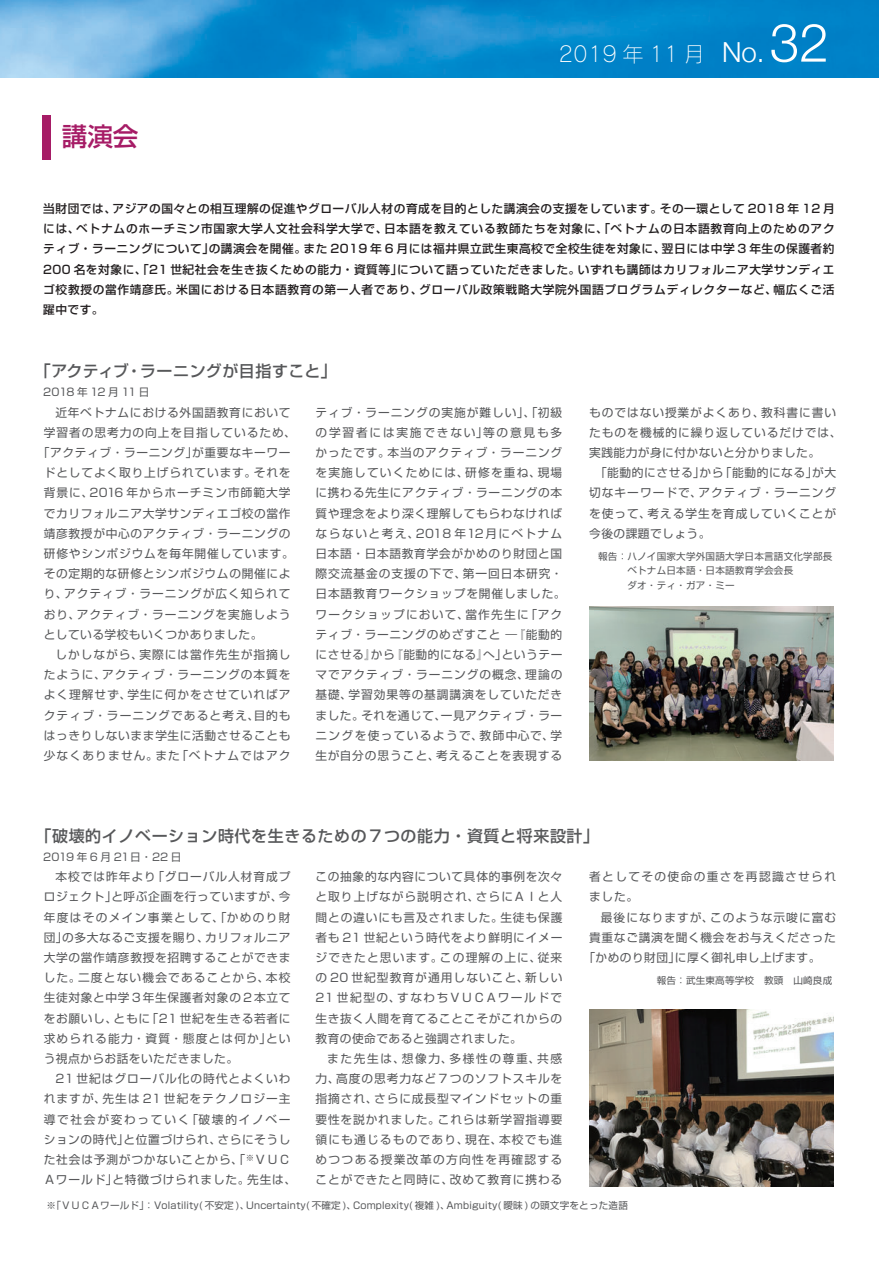
<style>
.page{position:relative;width:881px;height:1263px;background:#fff}
.page>*{position:absolute;margin:0;border:0;box-sizing:border-box;transform-origin:0 0}
.t1{font:500 25.5px "Shin Go Pro";color:#a61c66}
.t2{font:21.3px "Rodin CID L";color:#fff}
.t3{font:500 15.9px "Shin Go Pro";letter-spacing:.04em;color:#57585a}
.t4{font:11.7px/20.2px "Shin Go Pro";letter-spacing:.075em;color:#57585a;text-align:justify}
.t5{font:500 11.7px/20.2px "Shin Go Pro";letter-spacing:.055em;color:#231f20;text-align:justify}
.t6{font:11.7px "Shin Go Pro";letter-spacing:.04em;color:#57585a}
.t7{font:11.7px "Shin Go Pro";letter-spacing:.055em;color:#57585a}
.t8{font:11.7px "Shin Go Pro";letter-spacing:.1em;color:#57585a}
.t9{font:11.7px/20.2px "Shin Go Pro";letter-spacing:.115em;color:#57585a}
.t10{font:11.7px "Shin Go Pro";letter-spacing:.05em;color:#57585a}
.t11{font:10.65px "Shin Go Pro";letter-spacing:.04em;color:#57585a}
.t12{font:10.65px "Shin Go Pro";letter-spacing:.14em;color:#57585a}
.t13{font:9.6px/14.9px "Shin Go Pro";letter-spacing:.02em;color:#57585a}
.s1{font-family:"Helvetica Neue";font-weight:300;font-size:27.6px}
.s2{font-family:"Helvetica Neue";font-weight:300;font-size:53.1px}
</style>
<div class="page">
<img style="left:0;top:0;width:878px;height:77px">
<div style="left:42px;top:115px;width:9px;height:44px;background:#a61c66"></div>
<img style="left:589px;top:1009px;width:244px;height:177px">
<img style="left:589px;top:606px;width:244px;height:155px">
<h1 class="t1" style="left:62px;top:116px;width:78px">講演会</h1>
<h2 class="t2" style="left:558px;top:40px;width:272px">2019 年 11 月 <span class="s1">No.</span><span class="s2">32</span></h2>
<p class="t5" style="left:43px;top:197px;width:792px">当財団では、アジアの国々との相互理解の促進やグローバル人材の育成を目的とした講演会の支援をしています。その一環として 2018 年 12 月には、ベトナムのホーチミン市国家大学人文社会科学大学で、日本語を教えている教師たちを対象に、「ベトナムの日本語教育向上のためのアクティブ・ラーニングについて」の講演会を開催。また 2019 年 6 月には福井県立武生東高校で全校生徒を対象に、翌日には中学 3 年生の保護者約200 名を対象に、「21 世紀社会を生き抜くための能力・資質等」について語っていただきました。いずれも講師はカリフォルニア大学サンディエゴ校教授の當作靖彦氏。米国における日本語教育の第一人者であり、グローバル政策戦略大学院外国語プログラムディレクターなど、幅広くご活躍中です。</p>
<h3 class="t3" style="left:35px;top:358px;width:303px">「アクティブ・ラーニングが目指すこと」</h3>
<p class="t12" style="left:43px;top:383px;width:108px">2018年12月11日</p>
<p class="t4" style="left:55px;top:401px;width:236px">近年ベトナムにおける外国語教育において</p>
<p class="t4" style="left:44px;top:421px;width:254px">学習者の思考力の向上を目指しているため、</p>
<p class="t4" style="left:38px;top:441px;width:254px">「アクティブ・ラーニング」が重要なキーワー</p>
<p class="t4" style="left:44px;top:461px;width:248px">ドとしてよく取り上げられています。それを</p>
<p class="t4" style="left:44px;top:481px;width:248px">背景に、2016 年からホーチミン市師範大学</p>
<p class="t7" style="left:44px;top:504px;width:248px">でカリフォルニア大学サンディエゴ校の當作</p>
<p class="t4" style="left:44px;top:522px;width:248px">靖彦教授が中心のアクティブ・ラーニングの</p>
<p class="t4" style="left:44px;top:542px;width:251px">研修やシンポジウムを毎年開催しています。</p>
<p class="t7" style="left:44px;top:564px;width:248px">その定期的な研修とシンポジウムの開催によ</p>
<p class="t4" style="left:44px;top:582px;width:248px">り、アクティブ・ラーニングが広く知られて</p>
<p class="t4" style="left:44px;top:603px;width:248px">おり、アクティブ・ラーニングを実施しよう</p>
<p class="t6" style="left:44px;top:625px;width:220px">としている学校もいくつかありました。</p>
<p class="t4" style="left:55px;top:643px;width:236px">しかしながら、実際には當作先生が指摘し</p>
<p class="t4" style="left:44px;top:663px;width:248px">たように、アクティブ・ラーニングの本質を</p>
<p class="t4" style="left:44px;top:683px;width:248px">よく理解せず、学生に何かをさせていればア</p>
<p class="t8" style="left:44px;top:705px;width:248px">クティブ・ラーニングであると考え、目的も</p>
<p class="t4" style="left:44px;top:724px;width:248px">はっきりしないまま学生に活動させることも</p>
<p class="t8" style="left:44px;top:746px;width:248px">少なくありません。また「ベトナムではアク</p>
<p class="t4" style="left:315px;top:401px;width:251px;text-align:left">ティブ・ラーニングの実施が難しい」、「初級の学習者には実施できない」等の意見も多かったです。本当のアクティブ・ラーニングを実施していくためには、研修を重ね、現場に携わる先生にアクティブ・ラーニングの本質や理念をより深く理解してもらわなければならないと考え、2018 年12月にベトナム日本語・日本語教育学会がかめのり財団と国際交流基金の支援の下で、第一回日本研究・日本語教育ワークショップを開催しました。ワークショップにおいて、當作先生に「アクティブ・ラーニングのめざすこと ―『能動的にさせる』から『能動的になる』へ」というテーマでアクティブ・ラーニングの概念、理論の基礎、学習効果等の基調講演をしていただきました。それを通じて、一見アクティブ・ラーニングを使っているようで、教師中心で、学生が自分の思うこと、考えることを表現する</p>
<p class="t4" style="left:589px;top:401px;width:248px">ものではない授業がよくあり、教科書に書い</p>
<p class="t4" style="left:589px;top:421px;width:254px">たものを機械的に繰り返しているだけでは、</p>
<p class="t6" style="left:589px;top:443px;width:232px">実践能力が身に付かないと分かりました。</p>
<p class="t10" style="left:595px;top:463px;width:242px">「能動的にさせる」から「能動的になる」が大</p>
<p class="t4" style="left:589px;top:481px;width:248px">切なキーワードで、アクティブ・ラーニング</p>
<p class="t4" style="left:589px;top:502px;width:248px">を使って、考える学生を育成していくことが</p>
<p class="t6" style="left:589px;top:524px;width:123px">今後の課題でしょう。</p>
<p class="t13" style="left:598px;top:547px;width:245px">報告：ハノイ国家大学外国語大学日本言語文化学部長　　　　ベトナム日本語・日本語教育学会会長<br>　　　ダオ・ティ・ガア・ミー</p>
<h3 class="t3" style="left:35px;top:823px;width:565px">「破壊的イノベーション時代を生きるための７つの能力・資質と将来設計」</h3>
<p class="t11" style="left:43px;top:848px;width:140px">2019年6月 21日・22 日</p>
<p class="t4" style="left:44px;top:865px;width:248px;text-indent:12px">本校では昨年より「グローバル人材育成プロジェクト」と呼ぶ企画を行っていますが、今年度はそのメイン事業として、「かめのり財団」の多大なるご支援を賜り、カリフォルニア大学の當作靖彦教授を招聘することができました。二度とない機会であることから、本校生徒対象と中学３年生保護者対象の２本立てをお願いし、ともに「21 世紀を生きる若者に求められる能力・資質・態度とは何か」という視点からお話をいただきました。</p>
<p class="t4" style="left:44px;top:1067px;width:254px;text-align:center">21 世紀はグローバル化の時代とよくいわ<br>れますが、先生は 21 世紀をテクノロジー主導で社会が変わっていく「破壊的イノベーションの時代」と位置づけられ、さらにそうした社会は予測がつかないことから、「<sup>※</sup>ＶＵＣ<br>Ａワールド」と特徴づけられました。先生は、</p>
<p class="t4" style="left:315px;top:865px;width:248px">この抽象的な内容について具体的事例を次々と取り上げながら説明され、さらにＡＩと人間との違いにも言及されました。生徒も保護者も 21 世紀という時代をより鮮明にイメージできたと思います。この理解の上に、従来の 20 世紀型教育が通用しないこと、新しい21 世紀型の、すなわちＶＵＣＡワールドで生き抜く人間を育てることこそがこれからの教育の使命であると強調されました。</p>
<p class="t4" style="left:315px;top:1047px;width:248px;text-indent:12px">また先生は、想像力、多様性の尊重、共感力、高度の思考力など７つのソフトスキルを指摘され、さらに成長型マインドセットの重要性を説かれました。これらは新学習指導要領にも通じるものであり、現在、本校でも進めつつある授業改革の方向性を再確認することができたと同時に、改めて教育に携わる</p>
<p class="t9" style="left:589px;top:865px;width:248px">者としてその使命の重さを再認識させられました。</p>
<p class="t4" style="left:600px;top:905px;width:236px">最後になりますが、このような示唆に富む</p>
<p class="t7" style="left:589px;top:928px;width:248px">貴重なご講演を聞く機会をお与えくださった</p>
<p class="t6" style="left:583px;top:948px;width:238px">「かめのり財団」に厚く御礼申し上げます。</p>
<p class="t13" style="left:656px;top:972px;width:177px">報告：武生東高等学校　教頭　山崎良成</p>
<p class="t13" style="left:46px;top:1197px;width:582px">※「ＶＵＣＡワールド」：Volatility( 不安定 )、Uncertainty( 不確定 )、Complexity( 複雑 )、Ambiguity( 曖昧 ) の頭文字をとった造語</p>
</div>
